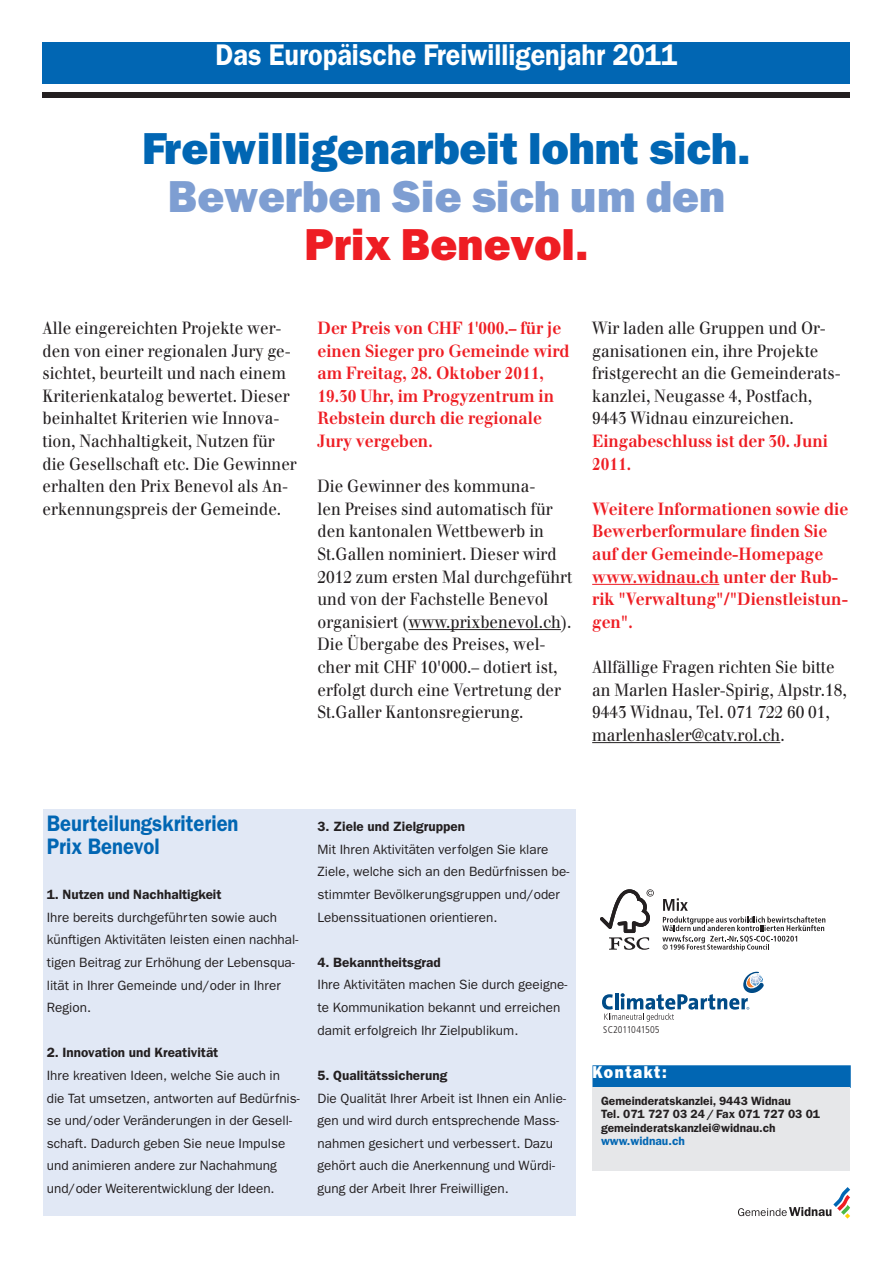
<style>
.page{position:relative;width:893px;height:1263px;background:#fff}
.page>*{position:absolute;margin:0;border:0;box-sizing:border-box;transform-origin:0 0}
.t1{font:800 45px "Franklin Gothic";color:#0166b3}
.t2{font:800 45px "Franklin Gothic";color:#7e9ed2}
.t3{font:800 45px "Franklin Gothic";color:#ee1d23}
.t4{font:600 30px "Franklin Gothic";color:#fff;scale:.9 1}
.t5{font:600 22.5px/22.6px "Franklin Gothic";color:#0166b3;scale:.9 1}
.t6{font:17.25px/22.6px "Walbaum";color:#231f20;scale:.9 1}
.t7{font:700 17.25px/22.6px "Walbaum";color:#ee1d23;scale:.9 1}
.t8{font:800 17.25px "Franklin Gothic";letter-spacing:.1em;color:#fff;scale:.9 1}
.t9{font:13.5px/22.6px "Franklin Gothic";color:#231f20}
.t10{font:600 13.5px "Franklin Gothic";color:#231f20}
.t11{font:600 12px/13.5px "Franklin Gothic";color:#231f20}
.t12{font:600 12px "Franklin Gothic";color:#0166b3}
.t13{font:300 condensed 9.75px "Frutiger";letter-spacing:.01em;color:#231f20}
</style>
<div class="page">
<div style="left:43px;top:43px;width:807px;height:41px;background:#0166b3"></div>
<div style="left:43px;top:92px;width:807px;height:6px;background:#231f20"></div>
<svg style="left:600px;top:889px;width:54px;height:61px"></svg>
<svg style="left:662px;top:898px;width:163px;height:53px"></svg>
<svg style="left:602px;top:971px;width:162px;height:51px"></svg>
<div style="left:592px;top:1065px;width:259px;height:23px;background:#0166b3"></div>
<div style="left:592px;top:1087px;width:258px;height:83px;background:#e6e7e9"></div>
<svg style="left:738px;top:1187px;width:112px;height:31px"></svg>
<hr style="left:409px;top:629px;width:152px;height:1px;background:#231f20">
<hr style="left:592px;top:584px;width:127px;height:1px;background:#ee1d23">
<hr style="left:592px;top:742px;width:188px;height:1px;background:#231f20">
<div style="left:43px;top:809px;width:532px;height:407px;background:#e1e8f5"></div>
<h2 class="t4" style="left:216px;top:37px;width:514px">Das Europäische Freiwilligenjahr 2011</h2>
<h1 class="t1" style="left:142px;top:122px;width:610px">Freiwilligenarbeit lohnt sich.</h1>
<h1 class="t2" style="left:168px;top:170px;width:559px">Bewerben Sie sich um den</h1>
<h1 class="t3" style="left:304px;top:218px;width:286px">Prix Benevol.</h1>
<p class="t6" style="left:43px;top:317px;width:284px">Alle eingereichten Projekte wer&shy;den von einer regionalen Jury ge&shy;sichtet, beurteilt und nach einem Kriterienkatalog bewertet. Dieser beinhaltet Kriterien wie Innova&shy;tion, Nachhaltigkeit, Nutzen für die Gesellschaft etc. Die Gewinner erhalten den Prix Benevol als An&shy;erkennungspreis der Gemeinde.</p>
<p class="t7" style="left:317px;top:317px;width:282px">Der Preis von CHF 1'000.– für je einen Sieger pro Gemeinde wird am Freitag, 28. Oktober 2011,<br>19.30 Uhr, im Progyzentrum in<br>Rebstein durch die regionale<br>Jury vergeben.</p>
<p class="t6" style="left:317px;top:475px;width:285px">Die Gewinner des kommuna-<br>len Preises sind automatisch für den kantonalen Wettbewerb in<br>St.Gallen nominiert. Dieser wird<br>2012 zum ersten Mal durchgeführt und von der Fachstelle Benevol organisiert (www.prixbenevol.ch).<br>Die Übergabe des Preises, wel&shy;cher mit CHF 10'000.– dotiert ist, erfolgt durch eine Vertretung der<br>St.Galler Kantonsregierung.</p>
<p class="t6" style="left:592px;top:317px;width:278px">Wir laden alle Gruppen und Or&shy;ganisationen ein, ihre Projekte fristgerecht an die Gemeinderats&shy;kanzlei, Neugasse 4, Postfach,<br>9443 Widnau einzureichen.</p>
<p class="t7" style="left:592px;top:430px;width:264px">Eingabeschluss ist der 30. Juni<br>2011.</p>
<p class="t7" style="left:592px;top:497px;width:286px">Weitere Informationen sowie die<br>Bewerberformulare finden Sie auf der Gemeinde-Homepage www.widnau.ch unter der Rub&shy;rik "Verwaltung"/"Dienstleistun&shy;gen".</p>
<p class="t6" style="left:592px;top:656px;width:284px">Allfällige Fragen richten Sie bitte an Marlen Hasler-Spirig, Alpstr.18, 9443 Widnau, Tel. 071 722 60 01, marlenhasler@catv.rol.ch.</p>
<h3 class="t5" style="left:47px;top:812px;width:215px">Beurteilungskriterien<br>Prix Benevol</h3>
<p class="t10" style="left:47px;top:886px;width:176px">1. Nutzen und Nachhaltigkeit</p>
<p class="t9" style="left:47px;top:906px;width:253px">Ihre bereits durchgeführten sowie auch künftigen Aktivitäten leisten einen nachhal&shy;tigen Beitrag zur Erhöhung der Lebensqua&shy;lität in Ihrer Gemeinde und/oder in Ihrer Region.</p>
<p class="t10" style="left:47px;top:1045px;width:173px">2. Innovation und Kreativität</p>
<p class="t9" style="left:47px;top:1064px;width:255px">Ihre kreativen Ideen, welche Sie auch in die Tat umsetzen, antworten auf Bedürfnis&shy;se und/oder Veränderungen in der Gesell&shy;schaft. Dadurch geben Sie neue Impulse und animieren andere zur Nachahmung und/oder Weiterentwicklung der Ideen.</p>
<p class="t10" style="left:317px;top:819px;width:149px">3. Ziele und Zielgruppen</p>
<p class="t9" style="left:317px;top:838px;width:253px">Mit Ihren Aktivitäten verfolgen Sie klare Ziele, welche sich an den Bedürfnissen be&shy;stimmter Bevölkerungsgruppen und/oder Lebenssituationen orientieren.</p>
<p class="t10" style="left:317px;top:954px;width:125px">4. Bekanntheitsgrad</p>
<p class="t9" style="left:317px;top:974px;width:251px">Ihre Aktivitäten machen Sie durch geeigne&shy;te Kommunikation bekannt und erreichen damit erfolgreich Ihr Zielpublikum.</p>
<p class="t10" style="left:317px;top:1067px;width:131px">5. Qualitätssicherung</p>
<p class="t9" style="left:317px;top:1087px;width:250px">Die Qualität Ihrer Arbeit ist Ihnen ein Anlie&shy;gen und wird durch entsprechende Mass&shy;nahmen gesichert und verbessert. Dazu gehört auch die Anerkennung und Würdi&shy;gung der Arbeit Ihrer Freiwilligen.</p>
<p class="t13" style="left:603px;top:1024px;width:58px">SC2011041505</p>
<p class="t8" style="left:592px;top:1061px;width:84px">Kontakt:</p>
<p class="t11" style="left:601px;top:1094px;width:221px">Gemeinderatskanzlei, 9443 Widnau<br>Tel. 071 727 03 24 / Fax 071 727 03 01 gemeinderatskanzlei@widnau.ch</p>
<p class="t12" style="left:601px;top:1134px;width:85px">www.widnau.ch</p>
</div>
